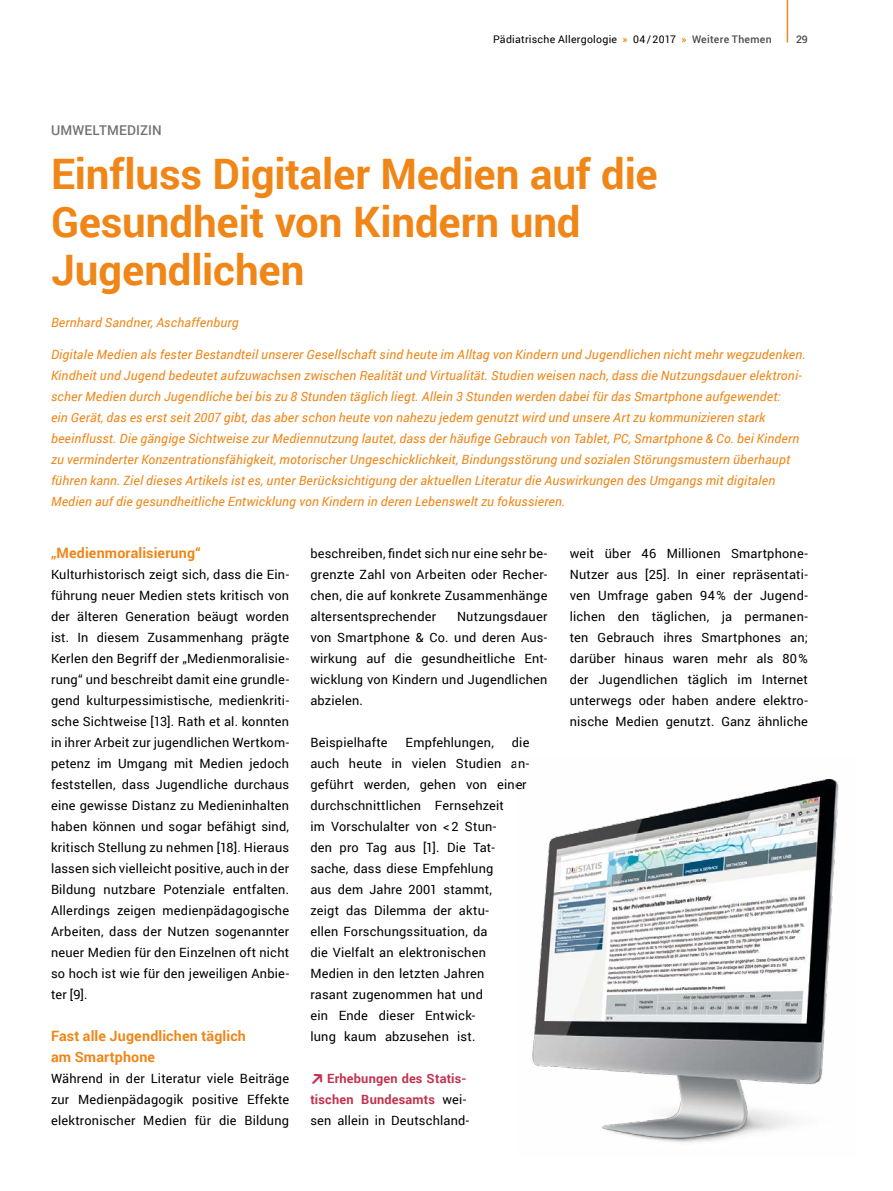
<style>
.page{position:relative;width:893px;height:1191px;background:#fff}
.page>*{position:absolute;margin:0;border:0;box-sizing:border-box;transform-origin:0 0}
.headline_orange{font:700 42px/48px "Roboto";letter-spacing:-.005em;color:#ef8617}
.zwischenheadline_ora{font:700 14.25px/21px "Roboto";letter-spacing:.01em;color:#ef8617}
.headline_dachzeile{font:500 13.5px "Roboto";letter-spacing:.01em;color:#707172}
.lauftext{font:12.75px/21px "Roboto";letter-spacing:.015em;color:#000;text-align:justify}
.lauftext_vorspann_or{font:italic 12.75px/21px "Roboto";letter-spacing:.015em;color:#ef8617}
.lauftext-2{font:700 12.75px/21px "Roboto";letter-spacing:.015em;color:#c2324e}
.t1{font:10.5px "Roboto";letter-spacing:.025em;color:#000}
.t2{font:500 10.5px "Roboto";color:#4b4b4d}
.s1{font-weight:700;color:#ef8617}
.s2{font-weight:500;color:#4b4b4d}
.s3{font-weight:400;color:#000}
</style>
<div class="page">
<hr style="left:787px;top:0;width:1px;height:43px;background:#ef8617">
<img style="left:532px;top:778px;width:307px;height:365px">
<p class="t1" style="left:493px;top:31px;width:280px">Pädiatrische Allergologie <span class="s1">»</span> 04/2017 <span class="s1">»</span> <span class="s2">Weitere Themen</span></p>
<p class="t2" style="left:796px;top:31px;width:13px">29</p>
<p class="headline_dachzeile" style="left:51px;top:121px;width:112px">UMWELTMEDIZIN</p>
<p class="headline_orange" style="left:51px;top:148px;width:608px">Einfluss Digitaler Medien auf die<br>Gesundheit von Kindern und<br>Jugendlichen</p>
<p class="lauftext_vorspann_or" style="left:51px;top:312px;width:189px">Bernhard Sandner, Aschaffenburg</p>
<p class="lauftext_vorspann_or" style="left:51px;top:343px;width:756px">Digitale Medien als fester Bestandteil unserer Gesellschaft sind heute im Alltag von Kindern und Jugendlichen nicht mehr wegzudenken.<br>Kindheit und Jugend bedeutet aufzuwachsen zwischen Realität und Virtualität. Studien weisen nach, dass die Nutzungsdauer elektroni&shy;scher Medien durch Jugendliche bei bis zu 8 Stunden täglich liegt. Allein 3 Stunden werden dabei für das Smartphone aufgewendet:<br>ein Gerät, das es erst seit 2007 gibt, das aber schon heute von nahezu jedem genutzt wird und unsere Art zu kommunizieren stark beeinflusst. Die gängige Sichtweise zur Mediennutzung lautet, dass der häufige Gebrauch von Tablet, PC, Smartphone &amp; Co. bei Kindern zu verminderter Konzentrationsfähigkeit, motorischer Ungeschicklichkeit, Bindungsstörung und sozialen Störungsmustern überhaupt führen kann. Ziel dieses Artikels ist es, unter Berücksichtigung der aktuellen Literatur die Auswirkungen des Umgangs mit digitalen Medien auf die gesundheitliche Entwicklung von Kindern in deren Lebenswelt zu fokussieren.</p>
<p class="lauftext" style="left:310px;top:543px;width:239px">beschreiben, findet sich nur eine sehr be&shy;grenzte Zahl von Arbeiten oder Recher&shy;chen, die auf konkrete Zusammenhänge altersentsprechender</p>
<p class="zwischenheadline_ora" style="left:51px;top:542px;width:151px">„Medienmoralisierung“</p>
<p class="lauftext" style="left:51px;top:564px;width:240px">Kulturhistorisch zeigt sich, dass die Ein&shy;führung neuer Medien stets kritisch von der älteren Generation beäugt worden ist. In diesem Zusammenhang prägte Kerlen den Begriff der „Medienmoralisie&shy;rung“ und beschreibt damit eine grundle&shy;gend kulturpessimistische, medienkriti&shy;sche Sichtweise [13]. Rath et al. konnten in ihrer Arbeit zur jugendlichen Wertkom&shy;petenz im Umgang mit Medien jedoch feststellen, dass Jugendliche durchaus eine gewisse Distanz zu Medieninhalten haben können und sogar befähigt sind, kritisch Stellung zu nehmen [18]. Hieraus lassen sich vielleicht positive, auch in der Bildung nutzbare Potenziale entfalten.<br>Allerdings zeigen medienpädagogische Arbeiten, dass der Nutzen sogenannter neuer Medien für den Einzelnen oft nicht so hoch ist wie für den jeweiligen Anbie&shy;ter [9].</p>
<p class="zwischenheadline_ora" style="left:51px;top:1025px;width:196px">Fast alle Jugendlichen täglich am Smartphone</p>
<p class="lauftext" style="left:51px;top:1068px;width:240px">Während in der Literatur viele Beiträge zur Medienpädagogik positive Effekte elektronischer Medien für die Bildung</p>
<p class="lauftext" style="left:570px;top:543px;width:240px">weit über 46 Millionen Smartphone-Nutzer aus [25]. In einer repräsentati&shy;ven Umfrage gaben 94% der Jugend&shy;lichen den täglichen, ja permanen&shy;ten Gebrauch ihres Smartphones an; darüber hinaus waren mehr als 80% der Jugendlichen täglich im Internet unterwegs oder haben andere elektro&shy;nische Medien genutzt. Ganz ähnliche</p>
<p class="lauftext" style="left:310px;top:606px;width:239px;text-indent:147px">Nutzungsdauer von Smartphone &amp; Co. und deren Aus&shy;wirkung auf die gesundheitliche Ent&shy;wicklung von Kindern und Jugendlichen abzielen.</p>
<p class="lauftext" style="left:310px;top:732px;width:79px">Beispielhafte</p>
<p class="lauftext" style="left:406px;top:732px;width:90px">Empfehlungen,</p>
<p class="lauftext" style="left:310px;top:732px;width:221px;text-align:left;text-indent:201px">die auch heute in vielen Studien an&shy;geführt werden, gehen von einer durchschnittlichen Fernsehzeit<br>im Vorschulalter von &lt;2 Stun-<br>den pro Tag aus [1]. Die Tat&shy;sache, dass diese Empfehlung<br>aus dem Jahre 2001 stammt,<br>zeigt das Dilemma der aktu-<br>ellen Forschungssituation, da<br>die Vielfalt an elektronischen<br>Medien in den letzten Jahren<br>rasant zugenommen hat und<br>ein Ende dieser Entwick-<br>lung kaum abzusehen ist.</p>
<p class="lauftext-2" style="left:310px;top:1068px;width:160px;text-indent:17px">Erhebungen des Statis&shy;tischen Bundesamts <span class="s3">wei&shy;sen allein in Deutschland-</span></p>
</div>
